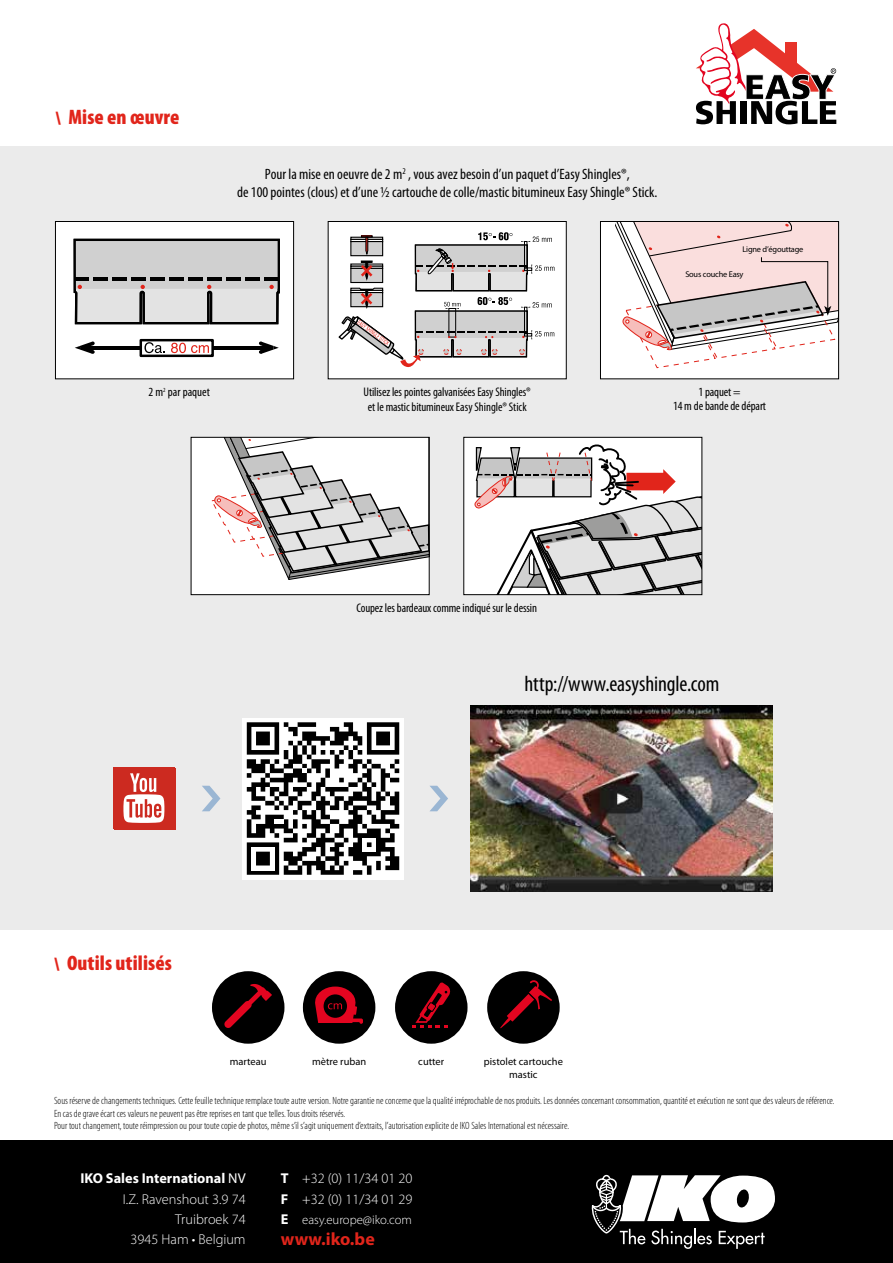
<style>
.page{position:relative;width:893px;height:1263px;background:#fff}
.page>*{position:absolute;margin:0;border:0;box-sizing:border-box;transform-origin:0 0}
.t1{font:condensed 22.05px "Myriad Pro";letter-spacing:-.005em;color:#000}
.t2{font:900 condensed 21px "Myriad Pro";letter-spacing:.005em;color:#e1251b}
.t3{font:700 17.85px "Myriad Pro";letter-spacing:.005em;color:#e1251b}
.t4{font:condensed 15px/18px "Myriad Pro";color:#000;text-align:center}
.t5{font:300 14.25px/20.2px "Myriad Pro";color:#fff;text-align:right}
.t6{font:300 12.75px "Myriad Pro";color:#fff}
.t7{font:condensed 12.45px/15px "Myriad Pro";letter-spacing:-.01em;color:#000;text-align:center}
.t8{font:300 condensed 10.5px/12.6px "Myriad Pro";color:#000}
.t9{font:10.5px/12.6px "Myriad Pro";color:#000;text-align:center}
.t10{font:8.4px "Myriad Pro";letter-spacing:-.025em;color:#000}
.s1{font-stretch:normal;font-size:18px}
.s2{font-weight:700}
.s3{font-weight:400}
.s4{font-weight:700;font-size:14.25px}
</style>
<div class="page">
<div style="left:0;top:1140px;width:893px;height:123px;background:#000"></div>
<div style="left:0;top:146px;width:893px;height:784px;background:#ebebeb"></div>
<svg style="left:591px;top:1174px;width:184px;height:75px"></svg>
<svg style="left:696px;top:23px;width:140px;height:101px"></svg>
<div style="left:785px;top:43px;width:12px;height:21px;background:#e7332a"></div>
<div style="left:212px;top:971px;width:72px;height:73px;background:#000;border-radius:50%"></div>
<div style="left:303px;top:971px;width:72px;height:73px;background:#000;border-radius:50%"></div>
<div style="left:395px;top:971px;width:72px;height:73px;background:#000;border-radius:50%"></div>
<div style="left:487px;top:971px;width:73px;height:73px;background:#000;border-radius:50%"></div>
<div style="left:114px;top:768px;width:62px;height:62px;background:#cc2a20"></div>
<div style="left:113px;top:767px;width:62px;height:62px;background:#cc2a20"></div>
<svg style="left:123px;top:773px;width:42px;height:50px"></svg>
<svg style="left:430px;top:786px;width:18px;height:25px"></svg>
<svg style="left:202px;top:786px;width:18px;height:25px"></svg>
<img style="left:471px;top:705px;width:302px;height:186px">
<div style="left:242px;top:718px;width:162px;height:161px;background:#fff"></div>
<svg style="left:247px;top:722px;width:152px;height:153px"></svg>
<svg style="left:315px;top:986px;width:48px;height:38px"></svg>
<svg style="left:412px;top:982px;width:39px;height:46px"></svg>
<svg style="left:224px;top:984px;width:48px;height:44px"></svg>
<div style="left:55px;top:221px;width:239px;height:158px;background:#fff"></div>
<hr style="left:82px;top:346px;width:190px;height:4px;background:#000">
<svg style="left:75px;top:341px;width:20px;height:13px"></svg>
<svg style="left:259px;top:341px;width:20px;height:13px"></svg>
<svg style="left:73px;top:238px;width:207px;height:87px;background:#bcbbbb"></svg>
<div style="left:141px;top:340px;width:72px;height:16px;background:#fff"></div>
<div style="left:140px;top:339px;width:74px;height:18px;border:2px solid #000"></div>
<svg style="left:144px;top:342px;width:21px;height:11px"></svg>
<svg style="left:171px;top:343px;width:38px;height:10px"></svg>
<div style="left:55px;top:221px;width:239px;height:158px;border:1px solid #000"></div>
<div style="left:191px;top:437px;width:238px;height:158px;background:#fff"></div>
<svg style="left:211px;top:439px;width:217px;height:141px"></svg>
<div style="left:191px;top:437px;width:239px;height:158px;border:1px solid #000"></div>
<div style="left:328px;top:221px;width:238px;height:158px;background:#fff"></div>
<svg style="left:338px;top:232px;width:216px;height:136px"></svg>
<div style="left:328px;top:221px;width:239px;height:158px;border:1px solid #000"></div>
<svg style="left:465px;top:439px;width:235px;height:154px"></svg>
<div style="left:463px;top:437px;width:239px;height:158px;border:1px solid #000"></div>
<div style="left:600px;top:221px;width:239px;height:158px;background:#fff"></div>
<div style="left:600px;top:221px;width:239px;height:158px;border:1px solid #000"></div>
<svg style="left:616px;top:221px;width:223px;height:148px"></svg>
<svg style="left:500px;top:980px;width:52px;height:48px"></svg>
<h2 class="t2" style="left:55px;top:103px;width:126px"><span class="s1">\</span> Mise en œuvre</h2>
<h3 class="t4" style="left:237px;top:164px;width:422px">Pour la mise en oeuvre de 2 m<sup>2</sup> , vous avez besoin d’un paquet d’Easy Shingles®,<br>de 100 pointes (clous) et d’une ½ cartouche de colle/mastic bitumineux Easy Shingle® Stick.</h3>
<p class="t10" style="left:742px;top:244px;width:62px">Ligne d’égouttage</p>
<p class="t10" style="left:685px;top:269px;width:60px">Sous couche Easy</p>
<p class="t7" style="left:148px;top:385px;width:63px">2 m<sup>2</sup> par paquet</p>
<p class="t7" style="left:364px;top:385px;width:169px">Utilisez les pointes galvanisées Easy Shingles® et le mastic bitumineux Easy Shingle® Stick</p>
<p class="t7" style="left:673px;top:385px;width:95px;line-height:14px">1 paquet =<br>14 m de bande de départ</p>
<p class="t7" style="left:356px;top:600px;width:182px">Coupez les bardeaux comme indiqué sur le dessin</p>
<h1 class="t1" style="left:524px;top:670px;width:196px">http://www.easyshingle.com</h1>
<h2 class="t2" style="left:54px;top:950px;width:119px"><span class="s1">\</span> Outils utilisés</h2>
<p class="t9" style="left:230px;top:1055px;width:38px">marteau</p>
<p class="t9" style="left:312px;top:1055px;width:56px">mètre ruban</p>
<p class="t9" style="left:418px;top:1055px;width:27px">cutter</p>
<p class="t9" style="left:484px;top:1055px;width:80px">pistolet cartouche mastic</p>
<p class="t8" style="left:54px;top:1094px;width:782px">Sous réserve de changements techniques. Cette feuille technique remplace toute autre version. Notre garantie ne concerne que la qualité irréprochable de nos produits. Les données concernant consommation, quantité et exécution ne sont que des valeurs de référence.<br>En cas de grave écart ces valeurs ne peuvent pas être reprises en tant que telles. Tous droits réservés.<br>Pour tout changement, toute réimpression ou pour toute copie de photos, même s’il s’agit uniquement d’extraits, l’autorisation explicite de IKO Sales International est nécessaire.</p>
<h3 class="t5" style="left:80px;top:1168px;width:167px"><span class="s2">IKO Sales International</span> <span class="s3">NV<br></span>I.Z. Ravenshout 3.9 74<br>Truibroek 74<br>3945 Ham • Belgium</h3>
<h3 class="t5" style="left:281px;top:1168px;width:133px;text-align:left"><span class="s2">T</span> +32 (0) 11/34 01 20<br><span class="s2">F</span> +32 (0) 11/34 01 29</h3>
<p class="t6" style="left:281px;top:1212px;width:133px"><span class="s4">E</span> easy.europe@iko.com</p>
<h3 class="t3" style="left:281px;top:1227px;width:95px">www.iko.be</h3>
</div>
